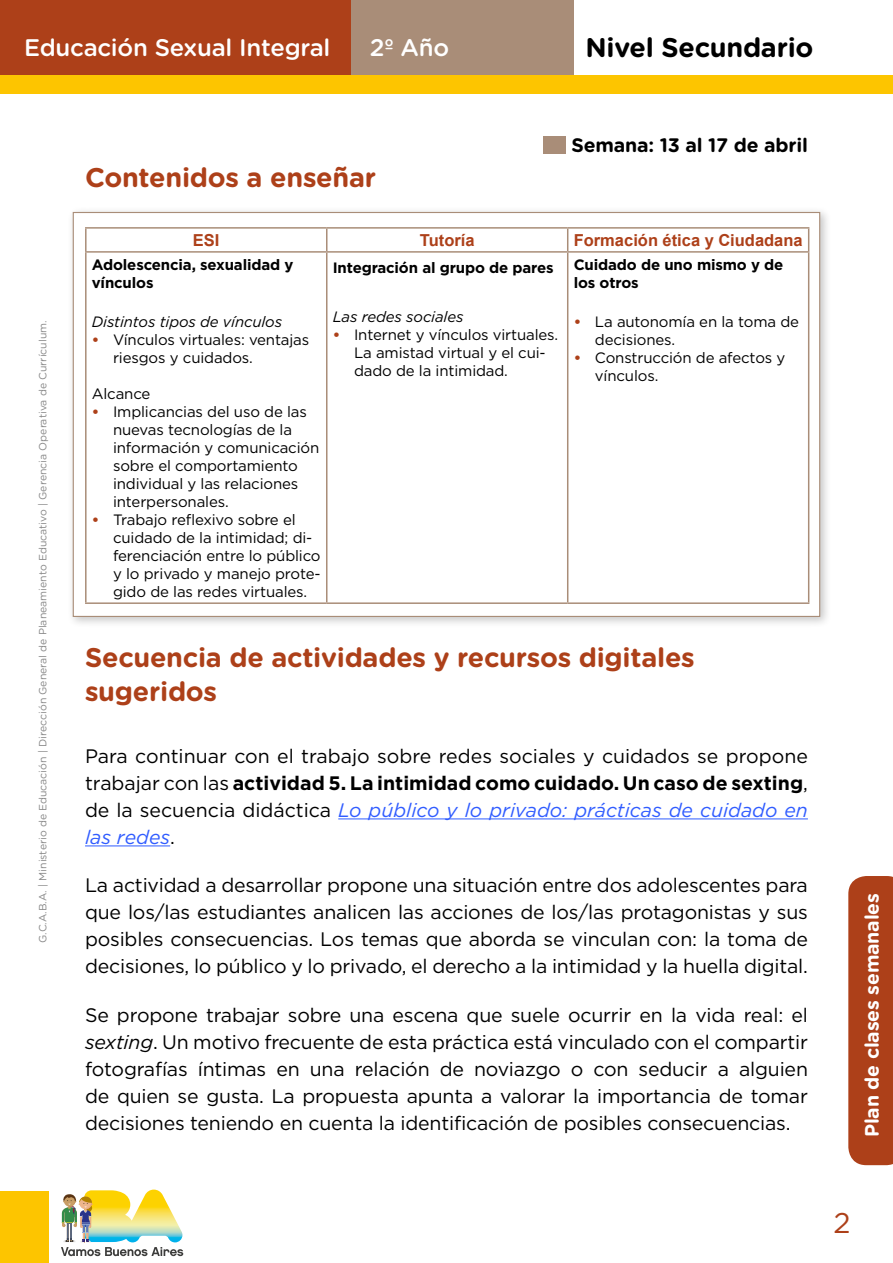
<style>
.page{position:relative;width:893px;height:1263px;background:#fff}
.page>*{position:absolute;margin:0;border:0;box-sizing:border-box;transform-origin:0 0}
.t1{font:28.5px "Gotham";color:#ad4019}
.t2{font:700 27px/34.5px "Gotham Rounded";letter-spacing:-.01em;color:#ad4019}
.t3{font:700 27px "Gotham Rounded";letter-spacing:-.01em;color:#000}
.t4{font:500 24px "Gotham Rounded";letter-spacing:-.01em;color:#fff}
.t5{font:19.5px/27px "Gotham";letter-spacing:-.01em;color:#000;text-align:justify}
.t6{font:700 19.5px "Gotham Rounded";letter-spacing:-.01em;color:#fff}
.t7{font:700 19.5px "Gotham Rounded";letter-spacing:-.01em;color:#000}
.t8{font:700 16.5px "Arial";color:#ad4019}
.t9{font:15px/18px "Gotham";letter-spacing:-.01em;color:#000}
.t10{font:700 15px/18px "Gotham";letter-spacing:-.01em;color:#000}
.t11{font:italic 15px "Gotham";letter-spacing:-.01em;color:#000}
.t12{font:10.5px "Gotham Rounded";color:#878787}
.s1{font-weight:700;color:#ad4019}
.s2{font-weight:700}
.s3{font-style:italic;color:#305cff}
.s4{font-style:italic}
</style>
<div class="page">
<div style="left:0;top:1191px;width:48px;height:72px;background:#fdc500"></div>
<svg style="left:61px;top:1189px;width:122px;height:67px"></svg>
<div style="left:0;top:0;width:351px;height:79px;background:#ad4019"></div>
<div style="left:351px;top:0;width:223px;height:78px;background:#a98d78"></div>
<div style="left:0;top:75px;width:893px;height:19px;background:#fdc500"></div>
<svg style="left:848px;top:876px;width:45px;height:289px;background:#af4620"></svg>
<div style="left:67px;top:206px;width:764px;height:422px;background:#000;opacity:.22"></div>
<div style="left:73px;top:212px;width:747px;height:405px;background:#fff;border:1px solid #a98d78"></div>
<hr style="left:338px;top:818px;width:470px;height:1px;background:#305cff">
<hr style="left:85px;top:845px;width:85px;height:1px;background:#305cff">
<div style="left:543px;top:136px;width:23px;height:18px;background:#a98d78"></div>
<hr style="left:85px;top:227px;width:242px;height:2px;background:#a98d78">
<hr style="left:85px;top:229px;width:2px;height:22px;background:#a98d78">
<hr style="left:327px;top:227px;width:241px;height:2px;background:#a98d78">
<svg style="left:326px;top:229px;width:1px;height:22px"></svg>
<hr style="left:568px;top:227px;width:241px;height:2px;background:#a98d78">
<svg style="left:567px;top:229px;width:1px;height:22px"></svg>
<svg style="left:808px;top:229px;width:1px;height:22px"></svg>
<hr style="left:85px;top:251px;width:242px;height:2px;background:#a98d78">
<hr style="left:85px;top:253px;width:2px;height:349px;background:#a98d78">
<hr style="left:327px;top:251px;width:241px;height:2px;background:#a98d78">
<hr style="left:326px;top:253px;width:1px;height:349px;background:#a98d78">
<hr style="left:568px;top:251px;width:241px;height:2px;background:#a98d78">
<hr style="left:567px;top:253px;width:1px;height:349px;background:#a98d78">
<hr style="left:808px;top:253px;width:1px;height:349px;background:#a98d78">
<hr style="left:85px;top:602px;width:242px;height:2px;background:#a98d78">
<hr style="left:327px;top:602px;width:241px;height:2px;background:#a98d78">
<hr style="left:568px;top:602px;width:241px;height:2px;background:#a98d78">
<p class="t4" style="left:24px;top:31px;width:308px">Educación Sexual Integral</p>
<p class="t4" style="left:370px;top:31px;width:81px">2º Año</p>
<h2 class="t3" style="left:585px;top:28px;width:230px">Nivel Secundario</h2>
<p class="t12" style="left:36px;top:943px;width:624px;rotate:-90deg">G.C.A.B.A. | Ministerio de Educación | Dirección General de Planeamiento Educativo | Gerencia Operativa de Currículum.</p>
<h2 class="t2" style="left:85px;top:159px;width:293px">Contenidos a enseñar</h2>
<p class="t7" style="left:572px;top:131px;width:238px">Semana: 13 al 17 de abril</p>
<p class="t8" style="left:193px;top:228px;width:28px">ESI</p>
<p class="t8" style="left:420px;top:228px;width:56px">Tutoría</p>
<p class="t8" style="left:574px;top:228px;width:230px">Formación ética y Ciudadana</p>
<p class="t10" style="left:92px;top:255px;width:203px">Adolescencia, sexualidad y vínculos</p>
<p class="t11" style="left:92px;top:312px;width:192px">Distintos tipos de vínculos</p>
<p class="t9" style="left:113px;top:330px;width:198px;text-indent:-21px"><span class="s1">•</span> Vínculos virtuales: ventajas riesgos y cuidados.</p>
<p class="t9" style="left:92px;top:384px;width:60px">Alcance</p>
<p class="t9" style="left:113px;top:402px;width:208px;text-indent:-21px"><span class="s1">•</span> Implicancias del uso de las nuevas tecnologías de la información y comunicación sobre el comportamiento individual y las relaciones interpersonales.</p>
<p class="t9" style="left:113px;top:510px;width:209px;text-indent:-21px"><span class="s1">•</span> Trabajo reflexivo sobre el cuidado de la intimidad; di&shy;ferenciación entre lo público y lo privado y manejo prote&shy;gido de las redes virtuales.</p>
<p class="t10" style="left:574px;top:255px;width:211px">Cuidado de uno mismo y de los otros</p>
<p class="t9" style="left:595px;top:312px;width:206px;text-indent:-21px"><span class="s1">•</span> La autonomía en la toma de decisiones.</p>
<p class="t9" style="left:595px;top:348px;width:192px;text-indent:-21px"><span class="s1">•</span> Construcción de afectos y vínculos.</p>
<p class="t10" style="left:333px;top:259px;width:223px">Integración al grupo de pares</p>
<p class="t11" style="left:333px;top:307px;width:132px">Las redes sociales</p>
<p class="t9" style="left:354px;top:325px;width:206px;text-indent:-21px"><span class="s1">•</span> Internet y vínculos virtuales.<br>La amistad virtual y el cui&shy;dado de la intimidad.</p>
<h2 class="t2" style="left:85px;top:639px;width:611px">Secuencia de actividades y recursos digitales sugeridos</h2>
<p class="t5" style="left:85px;top:742px;width:724px">Para continuar con el trabajo sobre redes sociales y cuidados se propone trabajar con las <span class="s2">actividad 5. La intimidad como cuidado. Un caso de sexting</span>, de la secuencia didáctica <span class="s3">Lo público y lo privado: prácticas de cuidado en las redes</span>.</p>
<p class="t5" style="left:85px;top:871px;width:724px">La actividad a desarrollar propone una situación entre dos adolescentes para que los/las estudiantes analicen las acciones de los/las protagonistas y sus posibles consecuencias. Los temas que aborda se vinculan con: la toma de decisiones, lo público y lo privado, el derecho a la intimidad y la huella digital.</p>
<p class="t5" style="left:85px;top:1001px;width:724px">Se propone trabajar sobre una escena que suele ocurrir en la vida real: el <span class="s4">sexting</span>. Un motivo frecuente de esta práctica está vinculado con el compartir fotografías íntimas en una relación de noviazgo o con seducir a alguien de quien se gusta. La propuesta apunta a valorar la importancia de tomar decisiones teniendo en cuenta la identificación de posibles consecuencias.</p>
<p class="t6" style="left:858px;top:1137px;width:246px;rotate:-90deg">Plan de clases semanales</p>
<h1 class="t1" style="left:833px;top:1204px;width:19px">2</h1>
</div>
